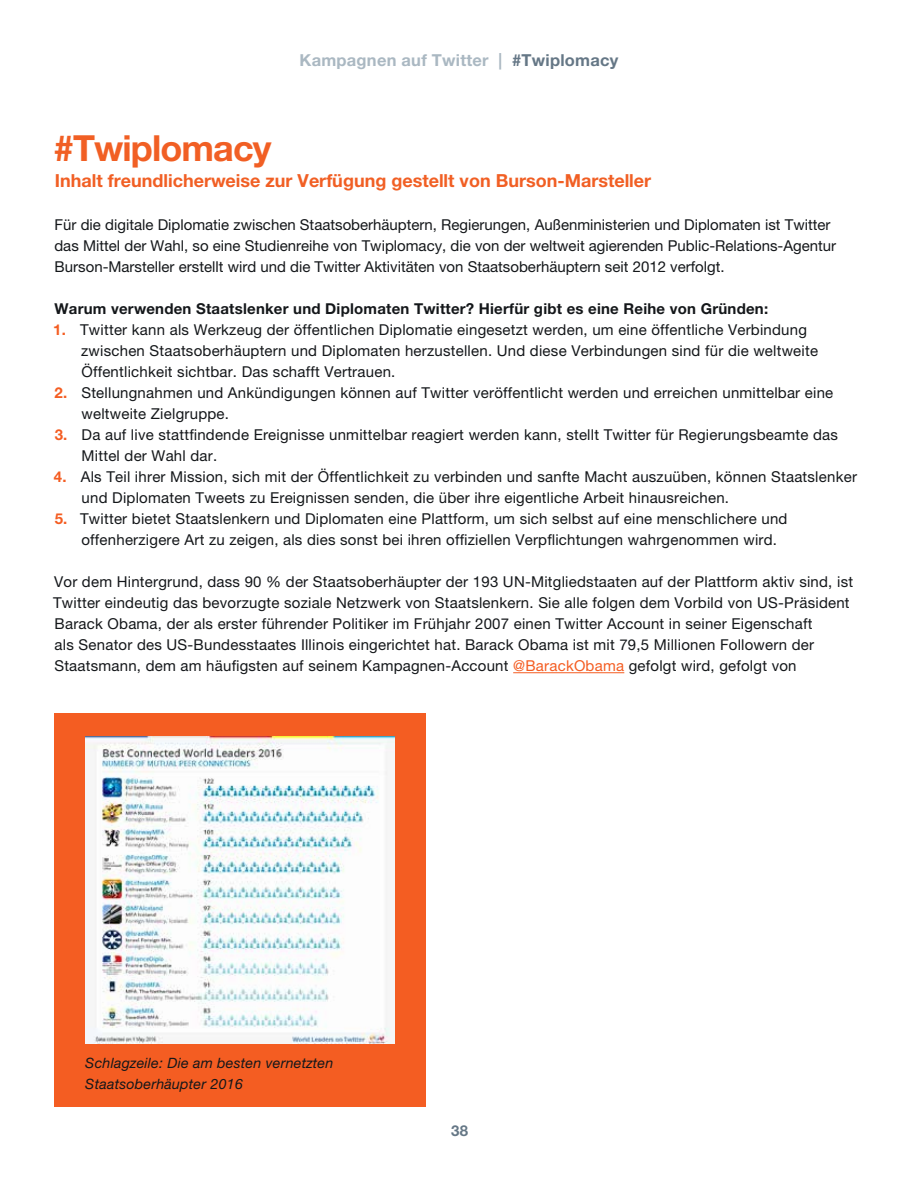
<style>
.page{position:relative;width:918px;height:1188px;background:#fff}
.page>*{position:absolute;margin:0;border:0;box-sizing:border-box;transform-origin:0 0}
.t1{font:700 36px "Helvetica Neue LT Pro";letter-spacing:-.025em;color:#f15f24}
.t2{font:700 18px "Helvetica Neue LT Pro";color:#f15f24}
.t3{font:700 16.5px "Helvetica Neue LT Pro";letter-spacing:.015em;color:#aab8c2}
.t4{font:15px/21px "Helvetica Neue LT Pro";letter-spacing:.015em;color:#14171a}
.t5{font:700 15px "Helvetica Neue LT Pro";letter-spacing:.015em;color:#14171a}
.t6{font:700 15px "Helvetica Neue LT Pro";color:#657786}
.t7{font:italic 14.25px/21px "Helvetica Neue LT Pro";letter-spacing:.015em;color:#14171a}
.s1{color:#657786}
.s2{font-weight:700;color:#f45d22}
.s3{color:#f45d22}
</style>
<div class="page">
<hr style="left:513px;top:672px;width:111px;height:1px;background:#f45d22">
<div style="left:54px;top:714px;width:372px;height:393px;background:#f45d22"></div>
<img style="left:86px;top:737px;width:309px;height:307px">
<p class="t3" style="left:300px;top:50px;width:320px">Kampagnen auf Twitter | <span class="s1">#Twiplomacy</span></p>
<h1 class="t1" style="left:54px;top:126px;width:219px">#Twiplomacy</h1>
<p class="t2" style="left:55px;top:169px;width:598px">Inhalt freundlicherweise zur Verfügung gestellt von Burson-Marsteller</p>
<p class="t4" style="left:54px;top:214px;width:783px">Für die digitale Diplomatie zwischen Staatsoberhäuptern, Regierungen, Außenministerien und Diplomaten ist Twitter das Mittel der Wahl, so eine Studienreihe von Twiplomacy, die von der weltweit agierenden Public-Relations-Agentur<br>Burson-Marsteller erstellt wird und die Twitter Aktivitäten von Staatsoberhäuptern seit 2012 verfolgt.</p>
<p class="t5" style="left:54px;top:300px;width:715px">Warum verwenden Staatslenker und Diplomaten Twitter? Hierfür gibt es eine Reihe von Gründen:</p>
<p class="t4" style="left:81px;top:319px;width:738px;text-indent:-28px"><span class="s2">1.</span> Twitter kann als Werkzeug der öffentlichen Diplomatie eingesetzt werden, um eine öffentliche Verbindung zwischen Staatsoberhäuptern und Diplomaten herzustellen. Und diese Verbindungen sind für die weltweite<br>Öffentlichkeit sichtbar. Das schafft Vertrauen.</p>
<p class="t4" style="left:82px;top:382px;width:753px;text-indent:-27px"><span class="s2">2.</span> Stellungnahmen und Ankündigungen können auf Twitter veröffentlicht werden und erreichen unmittelbar eine weltweite Zielgruppe.</p>
<p class="t4" style="left:82px;top:424px;width:758px;text-indent:-27px"><span class="s2">3.</span> Da auf live stattfindende Ereignisse unmittelbar reagiert werden kann, stellt Twitter für Regierungsbeamte das<br>Mittel der Wahl dar.</p>
<p class="t4" style="left:82px;top:466px;width:777px;text-indent:-28px"><span class="s2">4.</span> Als Teil ihrer Mission, sich mit der Öffentlichkeit zu verbinden und sanfte Macht auszuüben, können Staatslenker und Diplomaten Tweets zu Ereignissen senden, die über ihre eigentliche Arbeit hinausreichen.</p>
<p class="t4" style="left:81px;top:508px;width:708px;text-indent:-27px"><span class="s2">5.</span> Twitter bietet Staatslenkern und Diplomaten eine Plattform, um sich selbst auf eine menschlichere und offenherzigere Art zu zeigen, als dies sonst bei ihren offiziellen Verpflichtungen wahrgenommen wird.</p>
<p class="t4" style="left:53px;top:571px;width:801px">Vor dem Hintergrund, dass 90 % der Staatsoberhäupter der 193 UN-Mitgliedstaaten auf der Plattform aktiv sind, ist Twitter eindeutig das bevorzugte soziale Netzwerk von Staatslenkern. Sie alle folgen dem Vorbild von US-Präsident Barack Obama, der als erster führender Politiker im Frühjahr 2007 einen Twitter Account in seiner Eigenschaft<br>als Senator des US-Bundesstaates Illinois eingerichtet hat. Barack Obama ist mit 79,5 Millionen Followern der Staatsmann, dem am häufigsten auf seinem Kampagnen-Account <span class="s3">@BarackObama</span> gefolgt wird, gefolgt von</p>
<p class="t7" style="left:85px;top:1052px;width:250px">Schlagzeile: Die am besten vernetzten<br>Staatsoberhäupter 2016</p>
<p class="t6" style="left:451px;top:1122px;width:18px">38</p>
</div>
